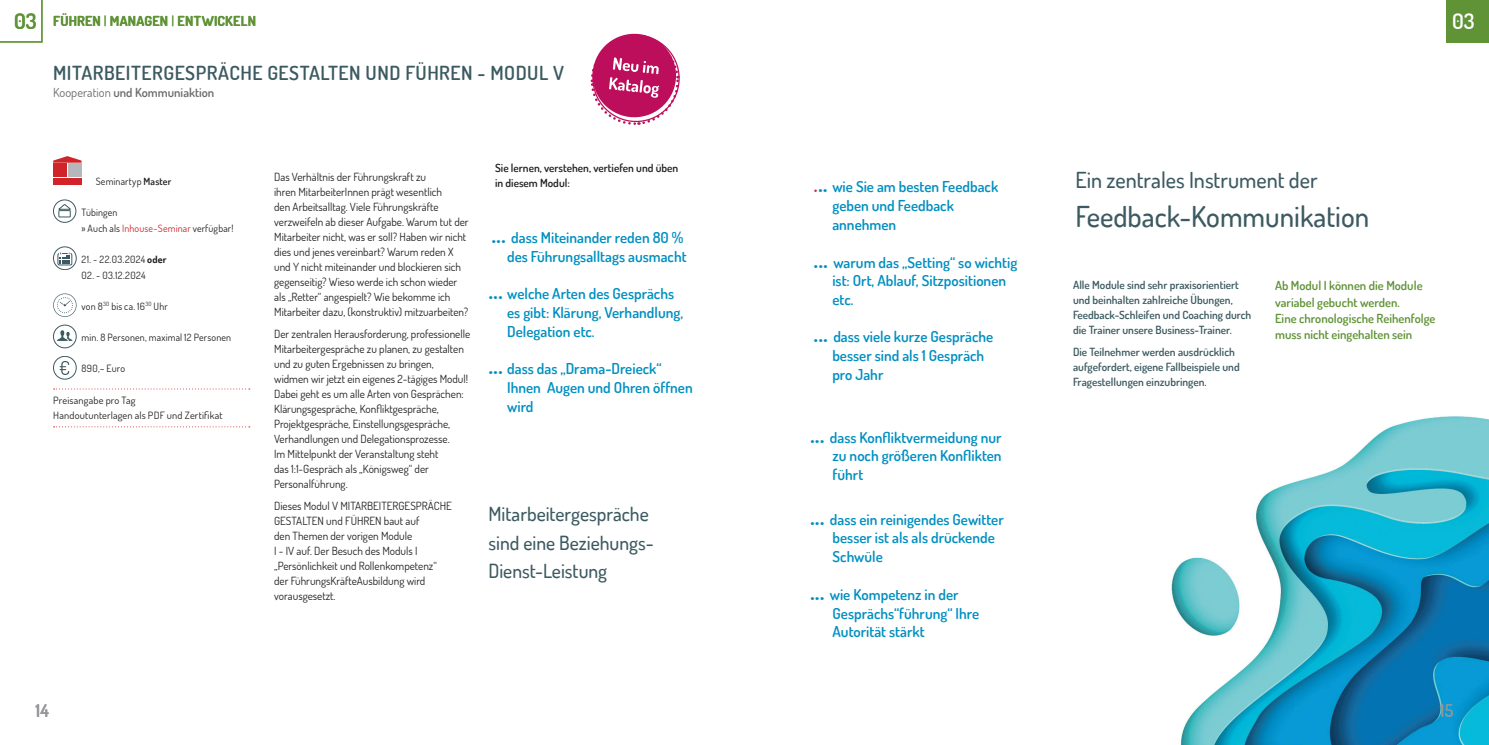
<style>
.page{position:relative;width:1489px;height:745px;background:#fff}
.page>*{position:absolute;margin:0;border:0;box-sizing:border-box;transform-origin:0 0}
.t1{font:500 28.75px "Dosis";color:#3c5a61}
.t2{font:500 22px "Dosis";color:#3c5a61}
.t3{font:600 21.25px "Dosis";color:#fff}
.t4{font:500 19.5px/28.8px "Dosis";color:#3c5a61}
.t5{font:600 19.38px "Dosis";letter-spacing:.025em;color:#3c5a61}
.t6{font:600 17.5px "Dosis";color:#95979a}
.t7{font:600 15px/18.8px "Dosis";color:#008fc1}
.t8{font:700 13.75px "Dosis";letter-spacing:.02em;color:#5f9336}
.t9{font:600 12.5px/16.2px "Dosis";color:#5f9336}
.t10{font:600 12.5px "Dosis";color:#6c6d70}
.t11{font:11.25px/15px "Dosis";color:#231f20}
.t12{font:600 11.25px/15px "Dosis";color:#3c5a61}
.t13{font:600 11.25px/15px "Dosis";color:#231f20}
.t14{font:10px/15.6px "Dosis";letter-spacing:.015em;color:#231f20}
.t15{font:10px/15.6px "Dosis";letter-spacing:.015em;color:#231f20;scale:1.04 1}
.t16{font:10px "Dosis";letter-spacing:.04em;color:#231f20}
.t17{font:10px "Dosis";letter-spacing:.035em;color:#231f20}
.s1{font-weight:600;font-size:21.25px}
.s2{font-weight:400}
.s3{font-weight:600}
.s4{color:#d1232a}
.s5{font-weight:700}
.s6{font-size:26.25px}
.s7{font-weight:400;font-size:26.25px;color:#d1232a}
</style>
<div class="page">
<div style="left:1446px;top:0;width:42px;height:43px;background:#5f9336"></div>
<img style="left:1171px;top:416px;width:317px;height:328px">
<svg style="left:590px;top:33px;width:90px;height:92px"></svg>
<svg style="left:0;top:0;width:43px;height:43px"></svg>
<div style="left:53px;top:178px;width:28px;height:6px;background:#d1232a"></div>
<div style="left:53px;top:163px;width:14px;height:7px;background:#d1232a"></div>
<div style="left:53px;top:170px;width:14px;height:7px;background:#d1232a"></div>
<div style="left:68px;top:163px;width:13px;height:7px;background:#b6b7bb"></div>
<div style="left:68px;top:170px;width:13px;height:7px;background:#b6b7bb"></div>
<svg style="left:53px;top:156px;width:28px;height:7px"></svg>
<svg style="left:54px;top:388px;width:196px;height:1px"></svg>
<svg style="left:54px;top:426px;width:196px;height:1px"></svg>
<svg style="left:53px;top:200px;width:23px;height:22px"></svg>
<div style="left:53px;top:199px;width:23px;height:23px;border:1px solid #3c5a61;border-radius:50%"></div>
<div style="left:59px;top:210px;width:11px;height:7px;background:#fff"></div>
<div style="left:59px;top:210px;width:12px;height:7px;border:1px solid #3c5a61"></div>
<svg style="left:58px;top:203px;width:13px;height:7px"></svg>
<svg style="left:53px;top:247px;width:23px;height:22px"></svg>
<div style="left:53px;top:246px;width:24px;height:24px;border:1px solid #3c5a61;border-radius:50%"></div>
<div style="left:58px;top:253px;width:14px;height:12px;border:1px solid #3c5a61"></div>
<svg style="left:59px;top:252px;width:11px;height:11px"></svg>
<svg style="left:53px;top:293px;width:24px;height:24px"></svg>
<svg style="left:53px;top:324px;width:24px;height:24px"></svg>
<svg style="left:53px;top:356px;width:24px;height:23px"></svg>
<p class="t8" style="left:14px;top:12px;width:243px"><span class="s1">03</span> FÜHREN <span class="s2">|</span> MANAGEN <span class="s2">|</span> ENTWICKELN</p>
<h3 class="t5" style="left:53px;top:60px;width:512px">MITARBEITERGESPRÄCHE GESTALTEN UND FÜHREN - MODUL V</h3>
<p class="t10" style="left:53px;top:85px;width:163px"><span class="s2">Kooperation</span> und Kommuniaktion</p>
<p class="t14" style="left:96px;top:173px;width:77px">Seminartyp <span class="s3">Master</span></p>
<p class="t14" style="left:81px;top:204px;width:154px">Tübingen<br>» Auch als <span class="s4">Inhouse-Seminar</span> verfügbar!</p>
<p class="t16" style="left:81px;top:252px;width:86px">21. - 22.03.2024 <span class="s5">oder</span></p>
<p class="t17" style="left:81px;top:268px;width:65px">02. - 03.12.2024</p>
<p class="t14" style="left:81px;top:298px;width:88px">von 8<sup>30</sup> bis ca. 16<sup>30</sup> Uhr</p>
<p class="t14" style="left:81px;top:329px;width:151px">min. 8 Personen, maximal 12 Personen</p>
<p class="t14" style="left:81px;top:360px;width:45px">890,– Euro</p>
<p class="t15" style="left:53px;top:391px;width:164px">Preisangabe pro Tag<br>Handoutunterlagen als PDF und Zertifikat</p>
<h3 class="t6" style="left:35px;top:698px;width:15px">14</h3>
<p class="t11" style="left:274px;top:168px;width:196px">Das Verhältnis der Führungskraft zu<br>ihren MitarbeiterInnen prägt wesentlich<br>den Arbeitsalltag. Viele Führungskräfte verzweifeln ab dieser Aufgabe. Warum tut der Mitarbeiter nicht, was er soll? Haben wir nicht dies und jenes vereinbart? Warum reden X und Y nicht miteinander und blockieren sich gegenseitig? Wieso werde ich schon wieder als „Retter“ angespielt? Wie bekomme ich Mitarbeiter dazu, (konstruktiv) mitzuarbeiten?</p>
<p class="t11" style="left:274px;top:325px;width:197px">Der zentralen Herausforderung, professionelle Mitarbeitergespräche zu planen, zu gestalten und zu guten Ergebnissen zu bringen, widmen wir jetzt ein eigenes 2-tägiges Modul!<br>Dabei geht es um alle Arten von Gesprächen:<br>Klärungsgespräche, Konfliktgespräche, Projektgespräche, Einstellungsgespräche, Verhandlungen und Delegationsprozesse.<br>Im Mittelpunkt der Veranstaltung steht<br>das 1:1-Gespräch als „Königsweg“ der Personalführung.</p>
<p class="t11" style="left:274px;top:498px;width:179px">Dieses Modul V MITARBEITERGESPRÄCHE<br>GESTALTEN und FÜHREN baut auf<br>den Themen der vorigen Module<br>I - IV auf. Der Besuch des Moduls I „Persönlichkeit und Rollenkompetenz“ der FührungsKräfteAusbildung wird vorausgesetzt.</p>
<p class="t13" style="left:495px;top:160px;width:185px">Sie lernen, verstehen, vertiefen und üben in diesem Modul:</p>
<h3 class="t7" style="left:491px;top:227px;width:197px;text-align:right"><span class="s6">...</span> dass Miteinander reden 80 % des Führungsalltags ausmacht</h3>
<h3 class="t7" style="left:507px;top:284px;width:177px;text-indent:-19px"><span class="s6">...</span> welche Arten des Gesprächs es gibt: Klärung, Verhandlung,<br>Delegation etc.</h3>
<h3 class="t7" style="left:507px;top:359px;width:187px;text-indent:-19px"><span class="s6">...</span> dass das „Drama-Dreieck“<br>Ihnen Augen und Ohren öffnen wird</h3>
<h3 class="t4" style="left:488px;top:498px;width:167px">Mitarbeitergespräche sind eine Beziehungs-<br>Dienst-Leistung</h3>
<h3 class="t3" style="left:1451px;top:7px;width:24px">03</h3>
<h3 class="t7" style="left:832px;top:177px;width:167px;text-indent:-19px"><span class="s7">.</span><span class="s6">..</span> wie Sie am besten Feedback geben und Feedback annehmen</h3>
<h3 class="t7" style="left:832px;top:252px;width:186px;text-indent:-19px"><span class="s6">...</span> warum das „Setting“ so wichtig ist: Ort, Ablauf, Sitzpositionen etc.</h3>
<h3 class="t7" style="left:832px;top:327px;width:162px;text-indent:-19px"><span class="s6">...</span> dass viele kurze Gespräche besser sind als 1 Gespräch pro Jahr</h3>
<h3 class="t7" style="left:832px;top:427px;width:171px;text-align:justify;text-indent:-22px"><span class="s6">...</span> dass Konfliktvermeidung nur zu noch größeren Konflikten führt</h3>
<h3 class="t7" style="left:832px;top:509px;width:173px;text-indent:-22px"><span class="s6">...</span> dass ein reinigendes Gewitter besser ist als als drückende<br>Schwüle</h3>
<h3 class="t7" style="left:832px;top:584px;width:148px;text-indent:-22px"><span class="s6">...</span> wie Kompetenz in der<br>Gesprächs“führung“ Ihre<br>Autorität stärkt</h3>
<h2 class="t2" style="left:1075px;top:166px;width:244px">Ein zentrales Instrument der</h2>
<h1 class="t1" style="left:1075px;top:197px;width:295px">Feedback-Kommunikation</h1>
<p class="t12" style="left:1072px;top:276px;width:180px">Alle Module sind sehr praxisorientiert und beinhalten zahlreiche Übungen, Feedback-Schleifen und Coaching durch die Trainer unsere Business-Trainer.</p>
<p class="t12" style="left:1072px;top:343px;width:168px">Die Teilnehmer werden ausdrücklich aufgefordert, eigene Fallbeispiele und<br>Fragestellungen einzubringen.</p>
<p class="t9" style="left:1274px;top:277px;width:162px">Ab Modul I können die Module variabel gebucht werden.<br>Eine chronologische Reihenfolge muss nicht eingehalten sein</p>
<h3 class="t6" style="left:1439px;top:698px;width:15px">15</h3>
</div>
